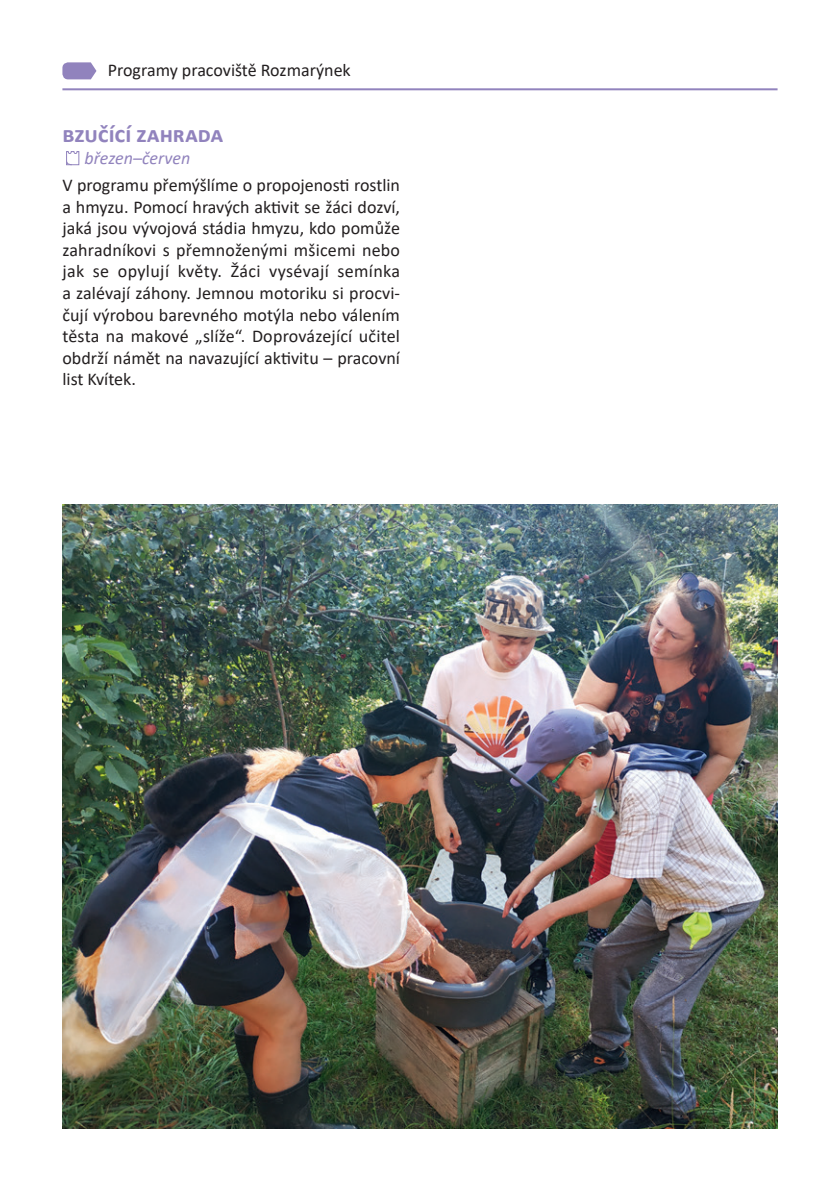
<style>
.page{position:relative;width:840px;height:1191px;background:#fff}
.page>*{position:absolute;margin:0;border:0;box-sizing:border-box;transform-origin:0 0}
.t1{font:700 23px "Calibri";color:#9183bd}
.t2{font:18px/21.6px "Calibri";color:#231f20;text-align:justify}
.t3{font:italic 18px "Calibri";color:#9183bd}
</style>
<div class="page">
<img style="left:62px;top:505px;width:715px;height:623px">
<svg style="left:66px;top:151px;width:13px;height:14px"></svg>
<svg style="left:62px;top:62px;width:34px;height:17px"></svg>
<hr style="left:62px;top:88px;width:715px;height:2px;background:#9183bd">
<p class="t2" style="left:108px;top:59px;width:244px">Programy pracoviště Rozmarýnek</p>
<p class="t1" style="left:62px;top:118px;width:162px">bzučící zahrada</p>
<p class="t3" style="left:84px;top:145px;width:107px">březen–červen</p>
<p class="t2" style="left:62px;top:174px;width:339px">V programu přemýšlíme o propojenosti rostlin a hmyzu. Pomocí hravých aktivit se žáci dozví, jaká jsou vývojová stádia hmyzu, kdo pomůže zahradníkovi s přemnoženými mšicemi nebo jak se opylují květy. Žáci vysévají semínka a zalévají záhony. Jemnou motoriku si procvi&shy;čují výrobou barevného motýla nebo válením těsta na makové „slíže“. Doprovázející učitel obdrží námět na navazující aktivitu – pracovní list Kvítek.</p>
</div>
